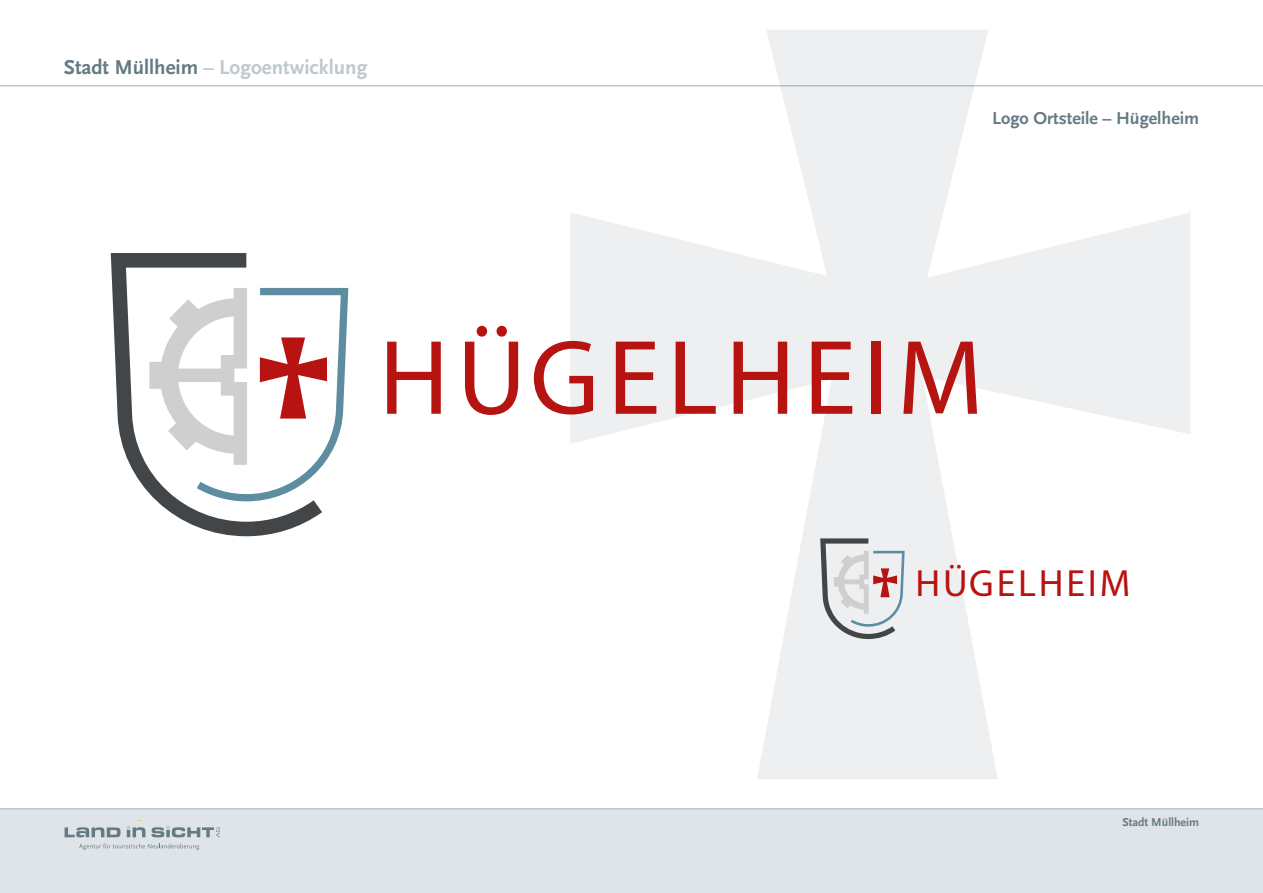
<style>
.page{position:relative;width:1263px;height:893px;background:#fff}
.page>*{position:absolute;margin:0;border:0;box-sizing:border-box;transform-origin:0 0}
.t1{font:106.95px "Myriad Pro";letter-spacing:.075em;color:#b61311}
.t2{font:37.95px "Myriad Pro";letter-spacing:.075em;color:#b61311}
.t3{font:700 21px "Scala Sans LF";color:#bfc8ce}
.t4{font:700 18px "Scala Sans LF";color:#657a83}
.t5{font:700 12px "Scala Sans LF";color:#657a83}
.s1{color:#657a83}
</style>
<div class="page">
<div style="left:0;top:808px;width:1263px;height:85px;background:#dee4e7"></div>
<hr style="left:0;top:85px;width:1263px;height:2px;background:#bfc8ce">
<hr style="left:0;top:808px;width:1263px;height:1px;background:#bfc8ce">
<svg style="left:65px;top:827px;width:56px;height:10px"></svg>
<svg style="left:152px;top:825px;width:68px;height:12px"></svg>
<svg style="left:79px;top:843px;width:120px;height:7px"></svg>
<svg style="left:127px;top:825px;width:18px;height:12px"></svg>
<svg style="left:988px;top:213px;width:203px;height:221px;fill:#edeff0"></svg>
<svg style="left:570px;top:213px;width:196px;height:230px;fill:#edeff0"></svg>
<svg style="left:766px;top:30px;width:222px;height:289px;fill:#edeff0"></svg>
<svg style="left:757px;top:319px;width:241px;height:460px;fill:#edeff0"></svg>
<svg style="left:111px;top:253px;width:211px;height:283px"></svg>
<svg style="left:149px;top:288px;width:199px;height:213px"></svg>
<svg style="left:820px;top:538px;width:85px;height:101px;background:#cdcbcd"></svg>
<p class="t3" style="left:64px;top:55px;width:305px"><span class="s1">Stadt Müllheim</span> – Logoentwicklung</p>
<p class="t4" style="left:992px;top:108px;width:208px">Logo Ortsteile – Hügelheim</p>
<h1 class="t1" style="left:379px;top:312px;width:606px">HÜGELHEIM</h1>
<h2 class="t2" style="left:915px;top:559px;width:216px">HÜGELHEIM</h2>
<p class="t5" style="left:1122px;top:815px;width:78px">Stadt Müllheim</p>
</div>
